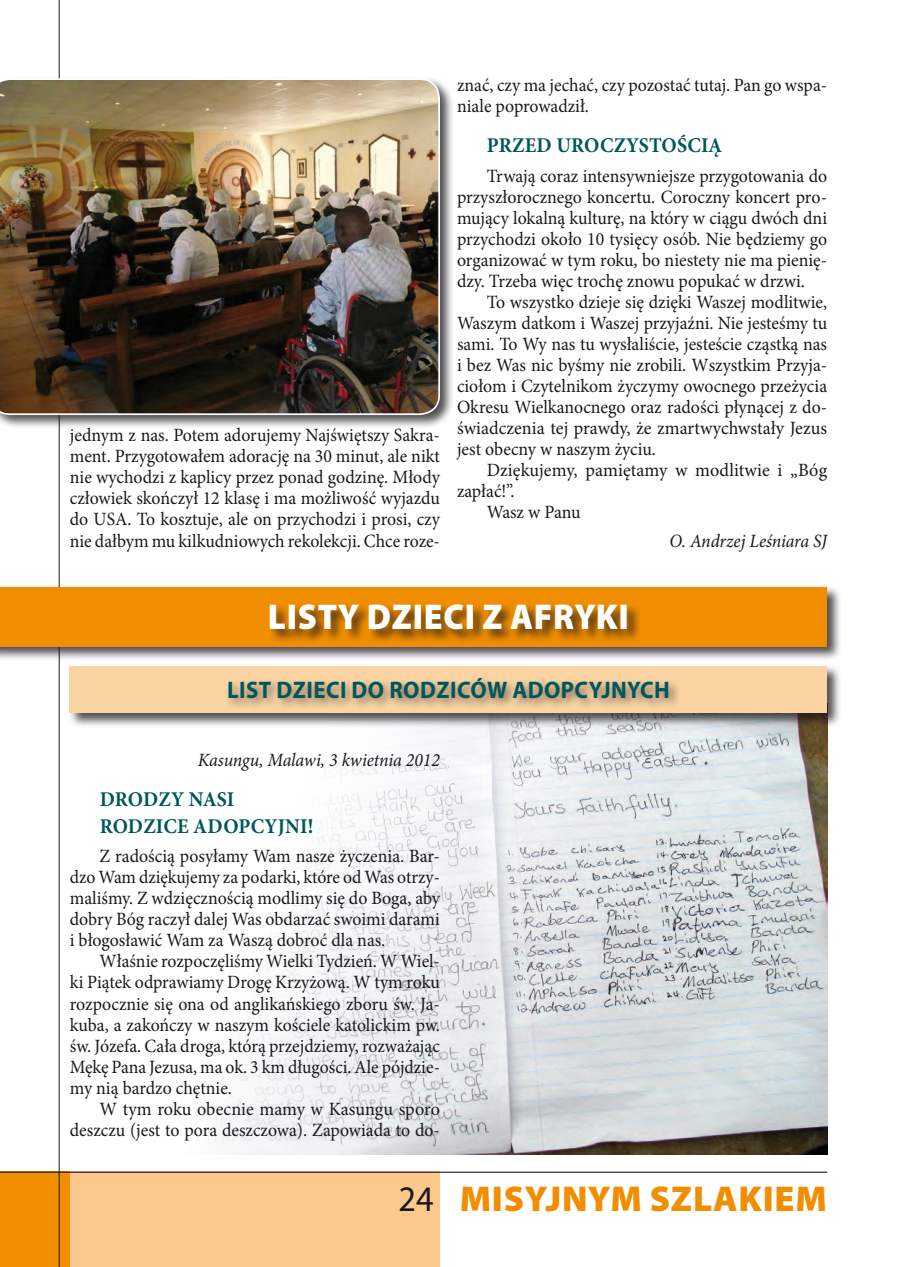
<style>
.page{position:relative;width:897px;height:1267px;background:#fff}
.page>*{position:absolute;margin:0;border:0;box-sizing:border-box;transform-origin:0 0}
.t1{font:900 36px "Myriad Pro";letter-spacing:.02em;color:#f18e00}
._01_tytuł_działu{font:900 36px "Myriad Pro";letter-spacing:.02em;color:#fff;scale:.95 1}
._01_tytuł_działu_2{font:700 24px "Myriad Pro";letter-spacing:.02em;color:#00575b;scale:.95 1}
._01_tytuł_działu_3b{font:700 21px/27px "Minion Pro";letter-spacing:.01em;color:#00575b;scale:.95 1}
._01_tekst_główny{font:18.75px/21px "Minion Pro";color:#1a171c;text-align:justify;scale:.95 1}
._01_tekst_główny-2{font:18.75px/21px "Minion Pro";color:#1a171c}
._01_tekst_główny_pod{font:italic 18.75px "Minion Pro";letter-spacing:-.01em;color:#1a171c;scale:.95 1}
.s1{font-weight:400;color:#1a171c}
</style>
<div class="page">
<div style="left:70px;top:1171px;width:370px;height:95px;background:#fbc98c"></div>
<div style="left:0;top:1171px;width:70px;height:95px;background:#f18e00"></div>
<hr style="left:0;top:1171px;width:827px;height:1px;background:#1a171c">
<hr style="left:59px;top:0;width:1px;height:1266px;background:#1a171c">
<img style="left:208px;top:727px;width:619px;height:427px">
<div style="left:0;top:585px;width:841px;height:76px;background:#1a171c;opacity:.75"></div>
<div style="left:0;top:587px;width:827px;height:59px;background:#f18e00"></div>
<div style="left:268px;top:602px;width:373px;height:42px;background:#1a171c;opacity:.75"></div>
<div style="left:68px;top:664px;width:773px;height:63px;background:#1a171c;opacity:.75"></div>
<div style="left:70px;top:666px;width:757px;height:47px;background:#fcd4a3"></div>
<div style="left:225px;top:674px;width:455px;height:35px;background:#1a171c;opacity:.55"></div>
<div style="left:0;top:76px;width:454px;height:353px;background:#1a171c;opacity:.75"></div>
<img style="left:0;top:78px;width:440px;height:337px">
<p class="_01_tekst_główny" style="left:70px;top:425px;width:391px">jednym z nas. Potem adorujemy Najświętszy Sakra&shy;ment. Przygotowałem adorację na 30 minut, ale nikt nie wychodzi z kaplicy przez ponad godzinę. Młody człowiek skończył 12 klasę i ma możliwość wyjazdu do USA. To kosztuje, ale on przychodzi i prosi, czy nie dałbym mu kilkudniowych rekolekcji. Chce roze-</p>
<p class="_01_tekst_główny" style="left:457px;top:75px;width:391px">znać, czy ma jechać, czy pozostać tutaj. Pan go wspa&shy;niale poprowadził.</p>
<p class="_01_tytuł_działu_3b" style="left:487px;top:131px;width:249px">PRZED UROCZYSTOŚCIĄ</p>
<p class="_01_tekst_główny" style="left:457px;top:165px;width:391px;text-indent:30px">Trwają coraz intensywniejsze przygotowania do przyszłorocznego koncertu. Coroczny koncert pro&shy;mujący lokalną kulturę, na który w ciągu dwóch dni przychodzi około 10 tysięcy osób. Nie będziemy go organizować w tym roku, bo niestety nie ma pienię&shy;dzy. Trzeba więc trochę znowu popukać w drzwi.</p>
<p class="_01_tekst_główny" style="left:457px;top:291px;width:391px;text-indent:30px">To wszystko dzieje się dzięki Waszej modlitwie, Waszym datkom i Waszej przyjaźni. Nie jesteśmy tu sami. To Wy nas tu wysłaliście, jesteście cząstką nas i bez Was nic byśmy nie zrobili. Wszystkim Przyja&shy;ciołom i Czytelnikom życzymy owocnego przeżycia Okresu Wielkanocnego oraz radości płynącej z do&shy;świadczenia tej prawdy, że zmartwychwstały Jezus jest obecny w naszym życiu.</p>
<p class="_01_tekst_główny-2" style="left:457px;top:459px;width:371px;text-indent:30px">Dziękujemy, pamiętamy w modlitwie i „Bóg zapłać!”.</p>
<p class="_01_tekst_główny" style="left:486px;top:501px;width:100px">Wasz w Panu</p>
<p class="_01_tekst_główny_pod" style="left:669px;top:528px;width:167px">O. Andrzej Leśniara SJ</p>
<p class="_01_tytuł_działu" style="left:268px;top:596px;width:381px">LISTY DZIECI Z AFRYKI</p>
<p class="_01_tytuł_działu_2" style="left:227px;top:674px;width:467px">LIST DZIECI DO RODZICÓW ADOPCYJNYCH</p>
<p class="_01_tekst_główny_pod" style="left:198px;top:747px;width:256px">Kasungu, Malawi, 3 kwietnia 2012</p>
<p class="_01_tytuł_działu_3b" style="left:100px;top:785px;width:227px">DRODZY NASI<br>RODZICE ADOPCYJNI!</p>
<p class="_01_tekst_główny" style="left:70px;top:846px;width:391px;text-indent:30px">Z radością posyłamy Wam nasze życzenia. Bar&shy;dzo Wam dziękujemy za podarki, które od Was otrzy&shy;maliśmy. Z wdzięcznością modlimy się do Boga, aby dobry Bóg raczył dalej Was obdarzać swoimi darami i błogosławić Wam za Waszą dobroć dla nas.</p>
<p class="_01_tekst_główny" style="left:70px;top:951px;width:391px;text-indent:30px">Właśnie rozpoczęliśmy Wielki Tydzień. W Wiel&shy;ki Piątek odprawiamy Drogę Krzyżową. W tym roku rozpocznie się ona od anglikańskiego zboru św. Ja&shy;kuba, a zakończy w naszym kościele katolickim pw. św. Józefa. Cała droga, którą przejdziemy, rozważając Mękę Pana Jezusa, ma ok. 3 km długości. Ale pójdzie&shy;my nią bardzo chętnie.</p>
<p class="_01_tekst_główny-2" style="left:70px;top:1098px;width:371px;text-align:right">W tym roku obecnie mamy w Kasungu sporo deszczu (jest to pora deszczowa). Zapowiada to do-</p>
<h1 class="t1" style="left:398px;top:1178px;width:430px"><span class="s1">24</span> MISYJNYM SZLAKIEM</h1>
</div>
